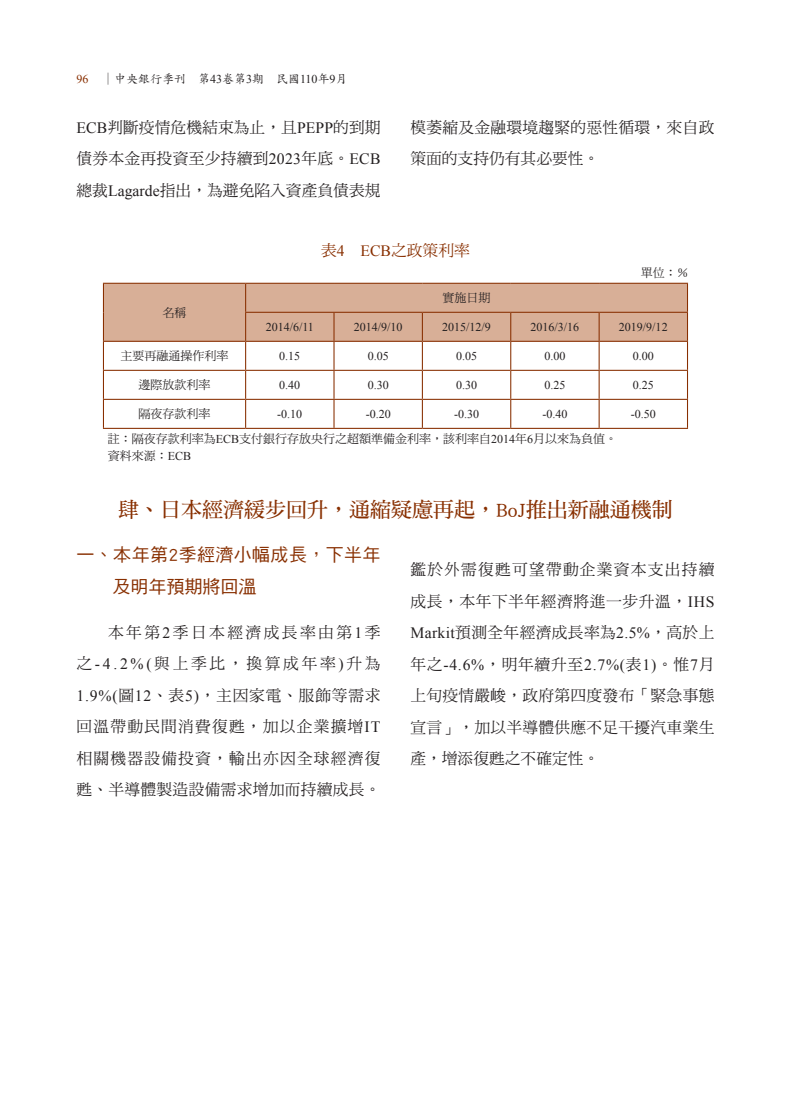
<style>
.page{position:relative;width:808px;height:1106px;background:#fff}
.page>*{position:absolute;margin:0;border:0;box-sizing:border-box;transform-origin:0 0}
.t1{font:21px "DF Ming Std W7";color:#882f01}
.t2{font:18px/31.5px "DF Hei Std W5";letter-spacing:.02em;color:#882f01}
.t3{font:15.75px/31.5px "DF Ming Std W5";letter-spacing:.015em;color:#231f20;text-align:justify}
.t4{font:15.75px "DF Ming Std W5";color:#882f01}
.t5{font:12px "Times New Roman";color:#231f20}
.t6{font:12px/16.5px "DF Ming Std W5";color:#231f20}
.t7{font:12px "DF Kai Shu Std W5";color:#231f20}
.s1{font-family:"Times New Roman";color:#882f01}
.s2{font-family:"Times New Roman"}
</style>
<div class="page">
<svg style="left:103px;top:283px;width:585px;height:145px"></svg>
<hr style="left:103px;top:428px;width:143px;height:1px;background:#882f01">
<hr style="left:246px;top:428px;width:88px;height:1px;background:#882f01">
<hr style="left:334px;top:428px;width:88px;height:1px;background:#882f01">
<hr style="left:422px;top:428px;width:89px;height:1px;background:#882f01">
<hr style="left:511px;top:428px;width:88px;height:1px;background:#882f01">
<hr style="left:599px;top:428px;width:89px;height:1px;background:#882f01">
<p class="t7" style="left:77px;top:73px;width:273px"><span class="s1">96</span> ∣中央銀行季刊 第<span class="s2">43</span>卷第<span class="s2">3</span>期 民國<span class="s2">110</span>年<span class="s2">9</span>月</p>
<p class="t3" style="left:77px;top:111px;width:306px"><span class="s2">ECB</span>判斷疫情危機結束為止，且<span class="s2">PEPP</span>的到期債券本金再投資至少持續到<span class="s2">2023</span>年底。<span class="s2">ECB</span>總裁<span class="s2">Lagarde</span>指出，為避免陷入資產負債表規</p>
<p class="t3" style="left:410px;top:111px;width:306px">模萎縮及金融環境趨緊的惡性循環，來自政策面的支持仍有其必要性。</p>
<p class="t6" style="left:163px;top:304px;width:25px">名稱</p>
<p class="t4" style="left:321px;top:242px;width:150px">表<span class="s2">4 ECB</span>之政策利率</p>
<p class="t6" style="left:443px;top:289px;width:49px">實施日期</p>
<p class="t6" style="left:641px;top:264px;width:49px">單位：％</p>
<p class="t5" style="left:266px;top:319px;width:50px">2014/6/11</p>
<p class="t5" style="left:354px;top:319px;width:50px">2014/9/10</p>
<p class="t5" style="left:442px;top:319px;width:50px">2015/12/9</p>
<p class="t5" style="left:531px;top:319px;width:50px">2016/3/16</p>
<p class="t5" style="left:619px;top:319px;width:50px">2019/9/12</p>
<p class="t6" style="left:121px;top:347px;width:109px">主要再融通操作利率</p>
<p class="t5" style="left:279px;top:348px;width:22px">0.15</p>
<p class="t5" style="left:368px;top:348px;width:22px">0.05</p>
<p class="t5" style="left:456px;top:348px;width:22px">0.05</p>
<p class="t5" style="left:544px;top:348px;width:22px">0.00</p>
<p class="t5" style="left:633px;top:348px;width:22px">0.00</p>
<p class="t6" style="left:139px;top:376px;width:73px">邊際放款利率</p>
<p class="t5" style="left:279px;top:377px;width:22px">0.40</p>
<p class="t5" style="left:368px;top:377px;width:22px">0.30</p>
<p class="t5" style="left:456px;top:377px;width:22px">0.30</p>
<p class="t5" style="left:544px;top:377px;width:22px">0.25</p>
<p class="t5" style="left:633px;top:377px;width:22px">0.25</p>
<p class="t6" style="left:139px;top:405px;width:73px">隔夜存款利率</p>
<p class="t5" style="left:277px;top:406px;width:26px">-0.10</p>
<p class="t5" style="left:366px;top:406px;width:26px">-0.20</p>
<p class="t5" style="left:454px;top:406px;width:26px">-0.30</p>
<p class="t5" style="left:542px;top:406px;width:26px">-0.40</p>
<p class="t5" style="left:631px;top:406px;width:26px">-0.50</p>
<p class="t6" style="left:108px;top:431px;width:511px">註：隔夜存款利率為<span class="s2">ECB</span>支付銀行存放央行之超額準備金利率，該利率自<span class="s2">2014</span>年<span class="s2">6</span>月以來為負值。資料來源：<span class="s2">ECB</span></p>
<p class="t1" style="left:118px;top:498px;width:556px">肆、日本經濟緩步回升，通縮疑慮再起，BoJ推出新融通機制</p>
<p class="t2" style="left:113px;top:538px;width:269px;text-indent:-36px">一、本年第2季經濟小幅成長，下半年及明年預期將回溫</p>
<p class="t3" style="left:77px;top:616px;width:306px;text-indent:31px">本年第<span class="s2">2</span>季日本經濟成長率由第<span class="s2">1</span>季之<span class="s2">-4.2%(</span>與上季比，換算成年率<span class="s2">)</span>升為<span class="s2">1.9%(</span>圖<span class="s2">12</span>、表<span class="s2">5)</span>，主因家電、服飾等需求回溫帶動民間消費復甦，加以企業擴增<span class="s2">IT</span>相關機器設備投資，輸出亦因全球經濟復甦、半導體製造設備需求增加而持續成長。</p>
<p class="t3" style="left:410px;top:554px;width:306px">鑑於外需復甦可望帶動企業資本支出持續成長，本年下半年經濟將進一步升溫，<span class="s2">IHS Markit</span>預測全年經濟成長率為<span class="s2">2.5%</span>，高於上年之<span class="s2">-4.6%</span>，明年續升至<span class="s2">2.7%(</span>表<span class="s2">1)</span>。惟<span class="s2">7</span>月上旬疫情嚴峻，政府第四度發布「緊急事態宣言」，加以半導體供應不足干擾汽車業生產，增添復甦之不確定性。</p>
</div>
